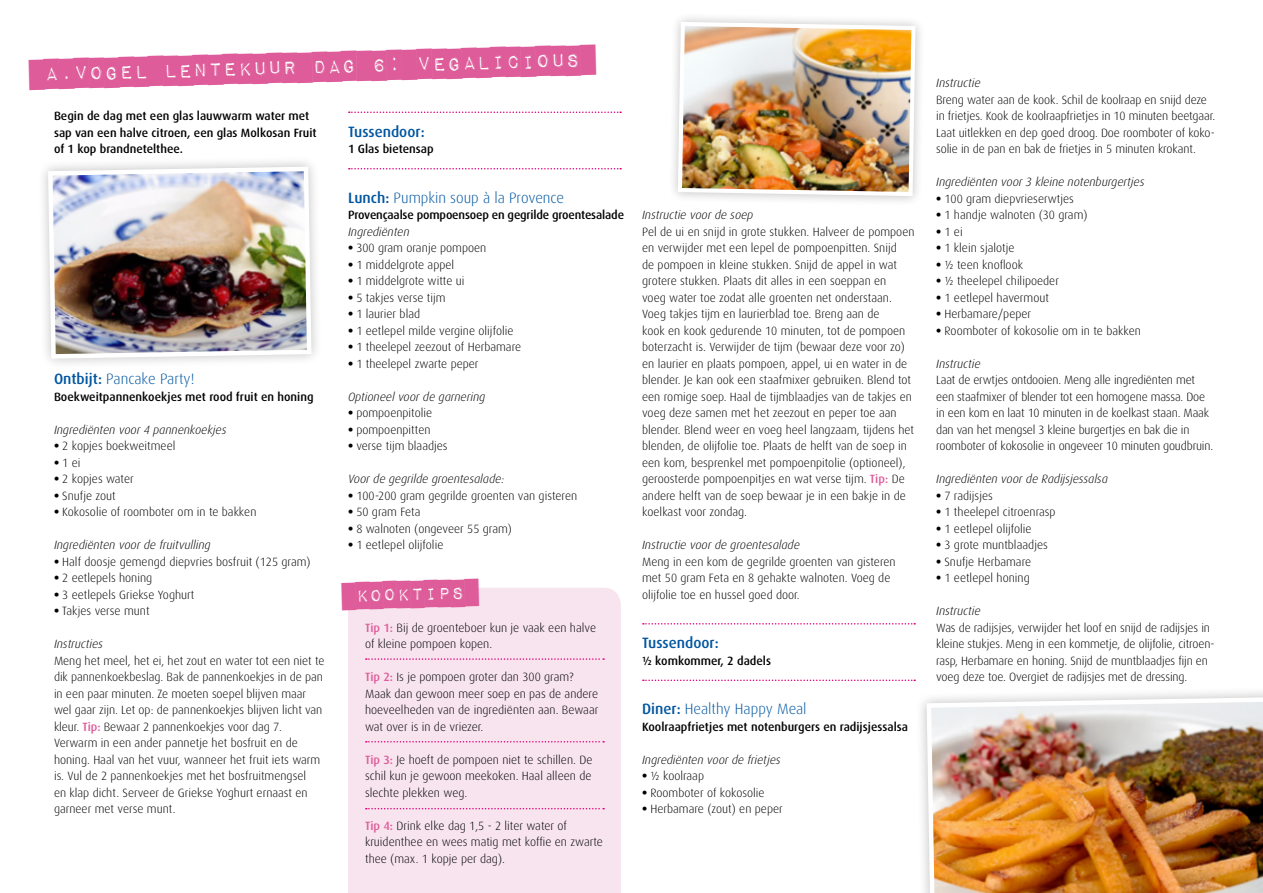
<style>
.page{position:relative;width:1263px;height:893px;background:#fff}
.page>*{position:absolute;margin:0;border:0;box-sizing:border-box;transform-origin:0 0}
.t1{font:24.75px "Impact Label";color:#de5c9a}
.t2{font:22.5px "Impact Label";color:#de5c9a}
.t3{font:300 15px "Dax OT";color:#0055a1}
.t4{font:500 15px "Dax OT";color:#0055a1}
.t5{font:300 12px/16.5px "Dax OT";color:#000}
.t6{font:italic 300 12px "Dax OT";color:#000}
.t7{font:500 12px/16.5px "Dax OT";color:#000}
.s1{font-weight:500}
.s2{font-weight:800}
.s3{font-weight:500;color:#de5c9a}
</style>
<div class="page">
<svg style="left:349px;top:112px;width:272px;height:1px"></svg>
<svg style="left:349px;top:168px;width:272px;height:2px"></svg>
<svg style="left:643px;top:623px;width:272px;height:2px"></svg>
<svg style="left:643px;top:680px;width:272px;height:1px"></svg>
<div style="left:348px;top:588px;width:273px;height:305px;background:#f8e4ee"></div>
<svg style="left:366px;top:658px;width:238px;height:2px"></svg>
<svg style="left:366px;top:741px;width:238px;height:1px"></svg>
<svg style="left:366px;top:808px;width:238px;height:1px"></svg>
<svg style="left:348px;top:588px;width:117px;height:14px"></svg>
<img style="left:46px;top:164px;width:268px;height:197px">
<img style="left:924px;top:694px;width:339px;height:199px">
<div style="left:668px;top:12px;width:257px;height:194px;background:#fbfbfb"></div>
<img style="left:676px;top:20px;width:242px;height:178px">
<h1 class="t1" style="left:44px;top:57px;width:538px;rotate:-1deg">A.Vogel Lentekuur dag 6: vegalicious</h1>
<p class="t7" style="left:54px;top:105px;width:264px">Begin de dag met een glas lauwwarm water met sap van een halve citroen, een glas Molkosan Fruit of 1 kop brandnetelthee.</p>
<p class="t4" style="left:348px;top:117px;width:78px">Tussendoor:</p>
<p class="t7" style="left:348px;top:138px;width:87px">1 Glas bietensap</p>
<p class="t3" style="left:348px;top:183px;width:217px"><span class="s1">Lunch:</span> Pumpkin soup à la Provence</p>
<p class="t7" style="left:348px;top:204px;width:277px">Provençaalse pompoensoep en gegrilde groentesalade</p>
<p class="t6" style="left:348px;top:220px;width:63px">Ingrediënten</p>
<p class="t5" style="left:348px;top:237px;width:140px"><span class="s2">•</span> 300 gram oranje pompoen</p>
<p class="t5" style="left:348px;top:254px;width:108px"><span class="s2">•</span> 1 middelgrote appel</p>
<p class="t5" style="left:348px;top:270px;width:118px"><span class="s2">•</span> 1 middelgrote witte ui</p>
<p class="t5" style="left:348px;top:287px;width:99px"><span class="s2">•</span> 5 takjes verse tijm</p>
<p class="t5" style="left:348px;top:303px;width:74px"><span class="s2">•</span> 1 laurier blad</p>
<p class="t5" style="left:348px;top:320px;width:167px"><span class="s2">•</span> 1 eetlepel milde vergine olijfolie</p>
<p class="t5" style="left:348px;top:336px;width:175px"><span class="s2">•</span> 1 theelepel zeezout of Herbamare</p>
<p class="t5" style="left:348px;top:353px;width:132px"><span class="s2">•</span> 1 theelepel zwarte peper</p>
<p class="t6" style="left:348px;top:385px;width:139px">Optioneel voor de garnering</p>
<p class="t5" style="left:348px;top:402px;width:86px"><span class="s2">•</span> pompoenpitolie</p>
<p class="t5" style="left:348px;top:419px;width:84px"><span class="s2">•</span> pompoenpitten</p>
<p class="t5" style="left:348px;top:435px;width:101px"><span class="s2">•</span> verse tijm blaadjes</p>
<p class="t6" style="left:348px;top:467px;width:158px">Voor de gegrilde groentesalade:</p>
<p class="t5" style="left:348px;top:485px;width:231px"><span class="s2">•</span> 100-200 gram gegrilde groenten van gisteren</p>
<p class="t5" style="left:348px;top:501px;width:74px"><span class="s2">•</span> 50 gram Feta</p>
<p class="t5" style="left:348px;top:518px;width:165px"><span class="s2">•</span> 8 walnoten (ongeveer 55 gram)</p>
<p class="t5" style="left:348px;top:534px;width:97px"><span class="s2">•</span> 1 eetlepel olijfolie</p>
<p class="t3" style="left:54px;top:365px;width:142px"><span class="s1">Ontbijt:</span> Pancake Party!</p>
<p class="t7" style="left:54px;top:386px;width:261px">Boekweitpannenkoekjes met rood fruit en honing</p>
<p class="t6" style="left:54px;top:418px;width:174px">Ingrediënten voor 4 pannenkoekjes</p>
<p class="t5" style="left:54px;top:435px;width:123px"><span class="s2">•</span> 2 kopjes boekweitmeel</p>
<p class="t5" style="left:54px;top:452px;width:28px"><span class="s2">•</span> 1 ei</p>
<p class="t5" style="left:54px;top:468px;width:81px"><span class="s2">•</span> 2 kopjes water</p>
<p class="t5" style="left:54px;top:485px;width:63px"><span class="s2">•</span> Snufje zout</p>
<p class="t5" style="left:54px;top:501px;width:204px"><span class="s2">•</span> Kokosolie of roomboter om in te bakken</p>
<p class="t6" style="left:54px;top:533px;width:158px">Ingrediënten voor de fruitvulling</p>
<p class="t5" style="left:54px;top:551px;width:258px"><span class="s2">•</span> Half doosje gemengd diepvries bosfruit (125 gram)</p>
<p class="t5" style="left:54px;top:567px;width:100px"><span class="s2">•</span> 2 eetlepels honing</p>
<p class="t5" style="left:54px;top:584px;width:142px"><span class="s2">•</span> 3 eetlepels Griekse Yoghurt</p>
<p class="t5" style="left:54px;top:600px;width:97px"><span class="s2">•</span> Takjes verse munt</p>
<p class="t6" style="left:54px;top:632px;width:50px">Instructies</p>
<p class="t5" style="left:54px;top:650px;width:272px">Meng het meel, het ei, het zout en water tot een niet te dik pannenkoekbeslag. Bak de pannenkoekjes in de pan in een paar minuten. Ze moeten soepel blijven maar wel gaar zijn. Let op: de pannenkoekjes blijven licht van kleur. <span class="s3">Tip:</span> Bewaar 2 pannenkoekjes voor dag 7.<br>Verwarm in een ander pannetje het bosfruit en de honing. Haal van het vuur, wanneer het fruit iets warm is. Vul de 2 pannenkoekjes met het bosfruitmengsel<br>en klap dicht. Serveer de Griekse Yoghurt ernaast en garneer met verse munt.</p>
<h2 class="t2" style="left:355px;top:582px;width:110px;rotate:-2deg">kooktips</h2>
<p class="t5" style="left:365px;top:617px;width:232px"><span class="s3">Tip 1:</span> Bij de groenteboer kun je vaak een halve of kleine pompoen kopen.</p>
<p class="t5" style="left:365px;top:666px;width:235px"><span class="s3">Tip 2:</span> Is je pompoen groter dan 300 gram?<br>Maak dan gewoon meer soep en pas de andere hoeveelheden van de ingrediënten aan. Bewaar wat over is in de vriezer.</p>
<p class="t5" style="left:365px;top:749px;width:229px;text-align:justify"><span class="s3">Tip 3:</span> Je hoeft de pompoen niet te schillen. De schil kun je gewoon meekoken. Haal alleen de slechte plekken weg.</p>
<p class="t5" style="left:365px;top:815px;width:239px"><span class="s3">Tip 4:</span> Drink elke dag 1,5 - 2 liter water of kruidenthee en wees matig met koffie en zwarte thee (max. 1 kopje per dag).</p>
<p class="t6" style="left:642px;top:203px;width:113px">Instructie voor de soep</p>
<p class="t5" style="left:642px;top:221px;width:274px">Pel de ui en snijd in grote stukken. Halveer de pompoen en verwijder met een lepel de pompoenpitten. Snijd<br>de pompoen in kleine stukken. Snijd de appel in wat grotere stukken. Plaats dit alles in een soeppan en<br>voeg water toe zodat alle groenten net onderstaan.<br>Voeg takjes tijm en laurierblad toe. Breng aan de<br>kook en kook gedurende 10 minuten, tot de pompoen boterzacht is. Verwijder de tijm (bewaar deze voor zo) en laurier en plaats pompoen, appel, ui en water in de blender. Je kan ook een staafmixer gebruiken. Blend tot een romige soep. Haal de tijmblaadjes van de takjes en voeg deze samen met het zeezout en peper toe aan blender. Blend weer en voeg heel langzaam, tijdens het blenden, de olijfolie toe. Plaats de helft van de soep in een kom, besprenkel met pompoenpitolie (optioneel), geroosterde pompoenpitjes en wat verse tijm. <span class="s3">Tip:</span> De andere helft van de soep bewaar je in een bakje in de koelkast voor zondag.</p>
<p class="t6" style="left:642px;top:533px;width:159px">Instructie voor de groentesalade</p>
<p class="t5" style="left:642px;top:551px;width:255px">Meng in een kom de gegrilde groenten van gisteren met 50 gram Feta en 8 gehakte walnoten. Voeg de olijfolie toe en hussel goed door.</p>
<p class="t4" style="left:642px;top:629px;width:78px">Tussendoor:</p>
<p class="t7" style="left:642px;top:650px;width:130px">½ komkommer, 2 dadels</p>
<p class="t3" style="left:642px;top:695px;width:166px"><span class="s1">Diner:</span> Healthy Happy Meal</p>
<p class="t7" style="left:642px;top:716px;width:267px">Koolraapfrietjes met notenburgers en radijsjessalsa</p>
<p class="t6" style="left:642px;top:748px;width:140px">Ingrediënten voor de frietjes</p>
<p class="t5" style="left:642px;top:765px;width:63px"><span class="s2">•</span> ½ koolraap</p>
<p class="t5" style="left:642px;top:782px;width:124px"><span class="s2">•</span> Roomboter of kokosolie</p>
<p class="t5" style="left:642px;top:798px;width:142px"><span class="s2">•</span> Herbamare (zout) en peper</p>
<p class="t6" style="left:936px;top:71px;width:46px">Instructie</p>
<p class="t5" style="left:936px;top:89px;width:280px">Breng water aan de kook. Schil de koolraap en snijd deze in frietjes. Kook de koolraapfrietjes in 10 minuten beetgaar.<br>Laat uitlekken en dep goed droog. Doe roomboter of koko&shy;solie in de pan en bak de frietjes in 5 minuten krokant.</p>
<p class="t6" style="left:936px;top:170px;width:210px">Ingrediënten voor 3 kleine notenburgertjes</p>
<p class="t5" style="left:936px;top:188px;width:139px"><span class="s2">•</span> 100 gram diepvrieserwtjes</p>
<p class="t5" style="left:936px;top:204px;width:153px"><span class="s2">•</span> 1 handje walnoten (30 gram)</p>
<p class="t5" style="left:936px;top:221px;width:28px"><span class="s2">•</span> 1 ei</p>
<p class="t5" style="left:936px;top:237px;width:80px"><span class="s2">•</span> 1 klein sjalotje</p>
<p class="t5" style="left:936px;top:254px;width:88px"><span class="s2">•</span> ½ teen knoflook</p>
<p class="t5" style="left:936px;top:270px;width:124px"><span class="s2">•</span> ½ theelepel chilipoeder</p>
<p class="t5" style="left:936px;top:287px;width:114px"><span class="s2">•</span> 1 eetlepel havermout</p>
<p class="t5" style="left:936px;top:303px;width:97px"><span class="s2">•</span> Herbamare/peper</p>
<p class="t5" style="left:936px;top:320px;width:206px"><span class="s2">•</span> Roomboter of kokosolie om in te bakken</p>
<p class="t6" style="left:936px;top:352px;width:46px">Instructie</p>
<p class="t5" style="left:936px;top:369px;width:278px">Laat de erwtjes ontdooien. Meng alle ingrediënten met een staafmixer of blender tot een homogene massa. Doe in een kom en laat 10 minuten in de koelkast staan. Maak dan van het mengsel 3 kleine burgertjes en bak die in roomboter of kokosolie in ongeveer 10 minuten goudbruin.</p>
<p class="t6" style="left:936px;top:467px;width:173px">Ingrediënten voor de Radijsjessalsa</p>
<p class="t5" style="left:936px;top:485px;width:58px"><span class="s2">•</span> 7 radijsjes</p>
<p class="t5" style="left:936px;top:501px;width:121px"><span class="s2">•</span> 1 theelepel citroenrasp</p>
<p class="t5" style="left:936px;top:518px;width:97px"><span class="s2">•</span> 1 eetlepel olijfolie</p>
<p class="t5" style="left:936px;top:534px;width:113px"><span class="s2">•</span> 3 grote muntblaadjes</p>
<p class="t5" style="left:936px;top:551px;width:97px"><span class="s2">•</span> Snufje Herbamare</p>
<p class="t5" style="left:936px;top:567px;width:95px"><span class="s2">•</span> 1 eetlepel honing</p>
<p class="t6" style="left:936px;top:599px;width:46px">Instructie</p>
<p class="t5" style="left:936px;top:617px;width:280px">Was de radijsjes, verwijder het loof en snijd de radijsjes in kleine stukjes. Meng in een kommetje, de olijfolie, citroen&shy;rasp, Herbamare en honing. Snijd de muntblaadjes fijn en voeg deze toe. Overgiet de radijsjes met de dressing.</p>
</div>
